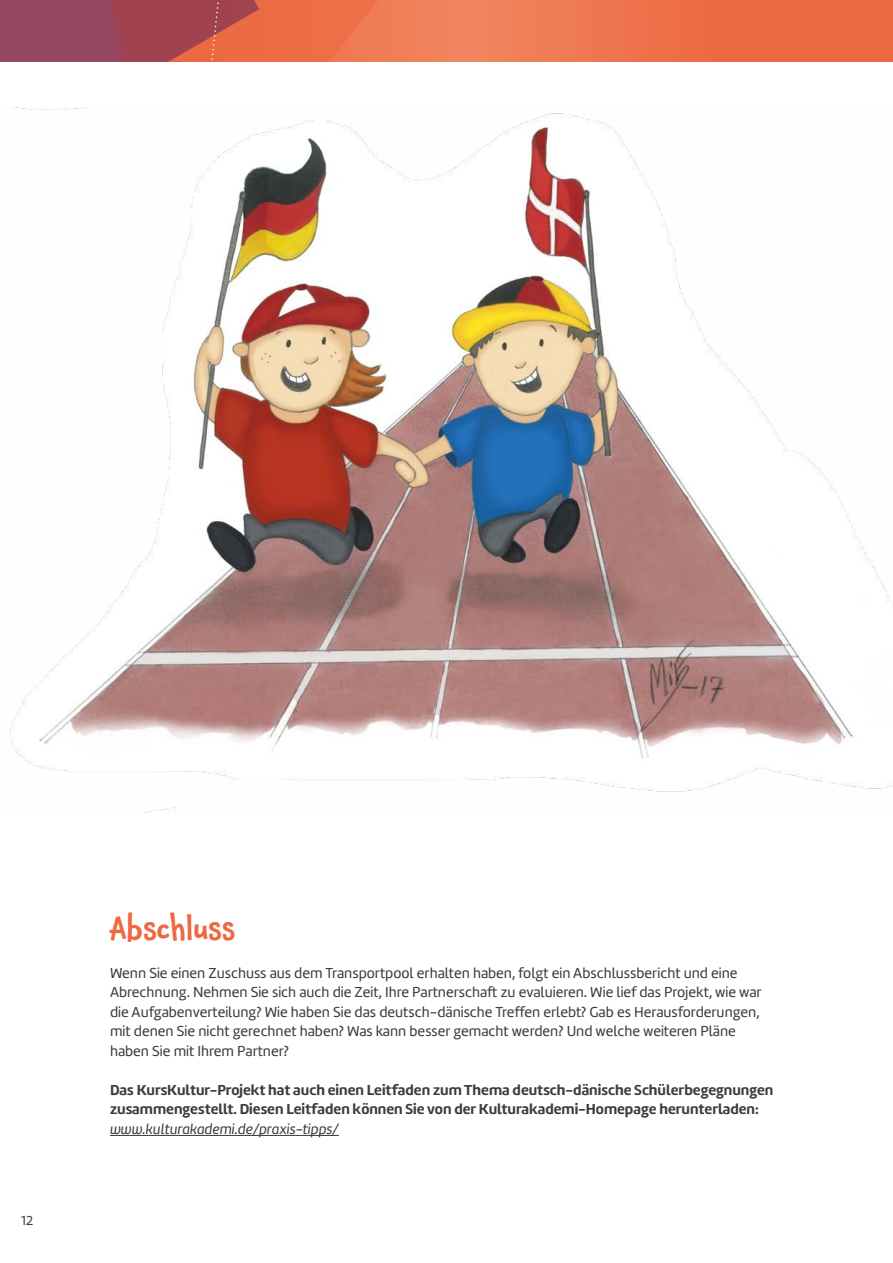
<style>
.page{position:relative;width:893px;height:1263px;background:#fff}
.page>*{position:absolute;margin:0;border:0;box-sizing:border-box;transform-origin:0 0}
.t1{font:500 30px "Chaloops";color:#ed6942}
.t2{font:15px/19.5px "Marine";color:#3c3c3b}
.t3{font:700 15px/19.5px "Marine";color:#3c3c3b}
.t4{font:italic 15px "Marine";color:#3c3c3b}
.t5{font:13.5px "Marine";color:#3c3c3b}
</style>
<div class="page">
<img style="left:10px;top:108px;width:883px;height:704px">
<hr style="left:110px;top:1135px;width:229px;height:1px;background:#3c3c3b">
<svg style="left:430px;top:0;width:463px;height:61px;background:#ee734c"></svg>
<svg style="left:0;top:0;width:430px;height:61px;background:#c35b52"></svg>
<p class="t5" style="left:21px;top:1212px;width:13px">12</p>
<h1 class="t1" style="left:110px;top:906px;width:127px">Abschluss</h1>
<p class="t2" style="left:110px;top:963px;width:653px">Wenn Sie einen Zuschuss aus dem Transportpool erhalten haben, folgt ein Abschlussbericht und eine Abrechnung. Nehmen Sie sich auch die Zeit, Ihre Partnerschaft zu evaluieren. Wie lief das Projekt, wie war die Aufgabenverteilung? Wie haben Sie das deutsch-dänische Treffen erlebt? Gab es Herausforderungen, mit denen Sie nicht gerechnet haben? Was kann besser gemacht werden? Und welche weiteren Pläne haben Sie mit Ihrem Partner?</p>
<p class="t3" style="left:110px;top:1080px;width:665px">Das KursKultur-Projekt hat auch einen Leitfaden zum Thema deutsch-dänische Schülerbegegnungen zusammengestellt. Diesen Leitfaden können Sie von der Kulturakademi-Homepage herunterladen:</p>
<p class="t4" style="left:110px;top:1119px;width:230px">www.kulturakademi.de/praxis-tipps/</p>
</div>
